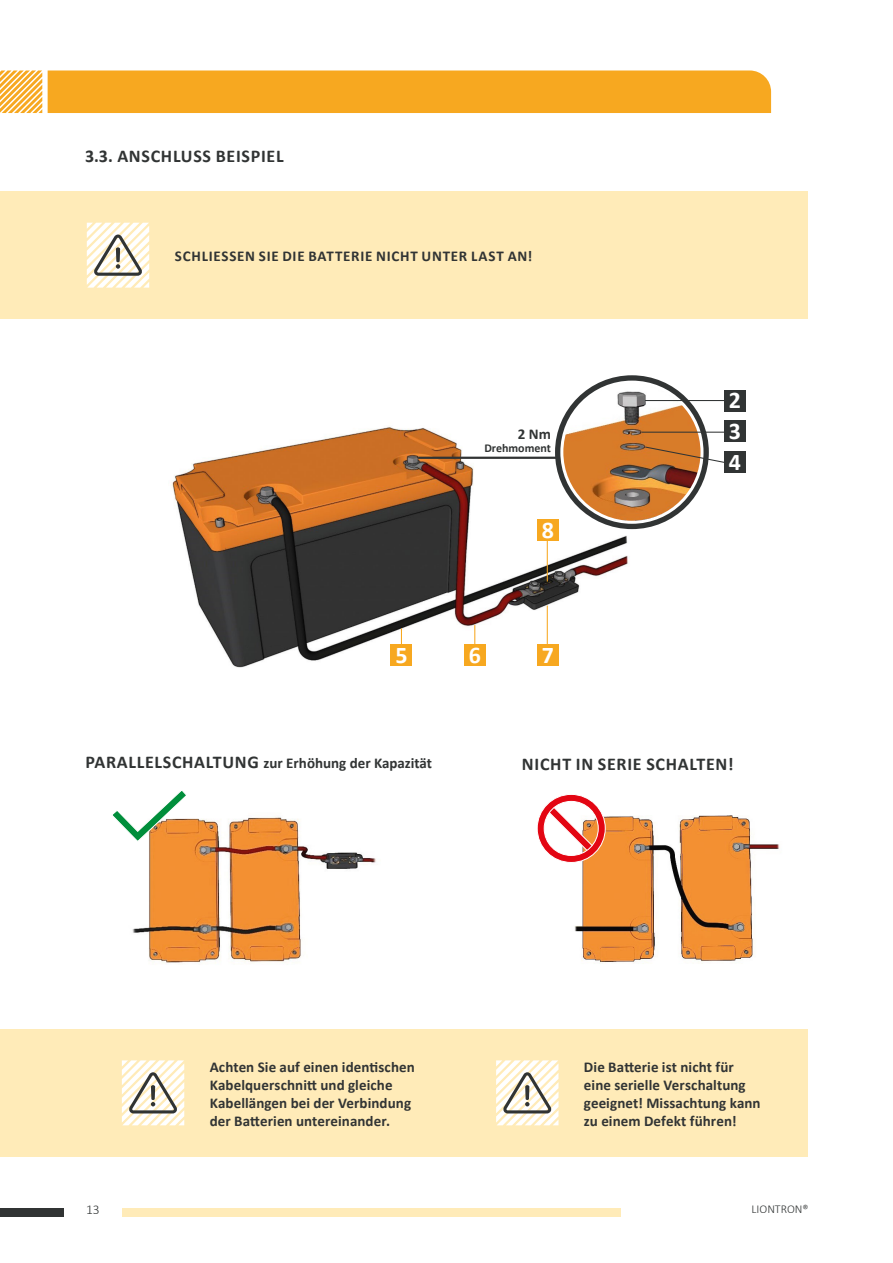
<style>
.page{position:relative;width:893px;height:1263px;background:#fff}
.page>*{position:absolute;margin:0;border:0;box-sizing:border-box;transform-origin:0 0}
.t1{font:700 24px "Calibri";color:#fff}
.t2{font:700 18px "Calibri";letter-spacing:.04em;color:#313434}
.t3{font:700 15px/18px "Calibri";letter-spacing:.005em;color:#313434}
.t4{font:700 15px "Calibri";letter-spacing:.045em;color:#313434}
.t5{font:300 13.5px "Calibri";color:#313434}
.t6{font:300 12px "Calibri";color:#313434}
.t7{font:700 12px "Calibri";color:#313434}
.s1{font-size:18px}
.s2{color:#fff}
</style>
<div class="page">
<div style="left:122px;top:1208px;width:499px;height:8px;background:#ffebb8"></div>
<div style="left:0;top:1208px;width:64px;height:8px;background:#313434"></div>
<div style="left:48px;top:70px;width:723px;height:43px;background:#f7a820"></div>
<svg style="left:0;top:70px;width:42px;height:43px"></svg>
<div style="left:0;top:191px;width:808px;height:128px;background:#ffebb8"></div>
<svg style="left:87px;top:223px;width:62px;height:65px"></svg>
<img style="left:132px;top:817px;width:244px;height:146px">
<img style="left:575px;top:815px;width:205px;height:149px">
<svg style="left:537px;top:794px;width:69px;height:69px"></svg>
<svg style="left:112px;top:791px;width:75px;height:51px"></svg>
<div style="left:0;top:1029px;width:808px;height:128px;background:#ffebb8"></div>
<svg style="left:122px;top:1060px;width:62px;height:65px"></svg>
<svg style="left:496px;top:1060px;width:62px;height:65px"></svg>
<img style="left:172px;top:406px;width:464px;height:262px">
<hr style="left:418px;top:457px;width:140px;height:2px;background:#313434">
<div style="left:537px;top:519px;width:21px;height:22px;background:#f7a820"></div>
<div style="left:537px;top:644px;width:21px;height:21px;background:#f7a820"></div>
<div style="left:464px;top:644px;width:21px;height:21px;background:#f7a820"></div>
<div style="left:391px;top:644px;width:21px;height:21px;background:#f7a820"></div>
<svg style="left:555px;top:375px;width:154px;height:154px;fill:#313434"></svg>
<img style="left:562px;top:382px;width:140px;height:140px;border-radius:70px">
<div style="left:560px;top:381px;width:143px;height:143px;border:3px solid #fff;border-radius:50%"></div>
<hr style="left:641px;top:432px;width:83px;height:1px;background:#313434">
<svg style="left:644px;top:446px;width:81px;height:18px"></svg>
<hr style="left:645px;top:400px;width:79px;height:1px;background:#313434">
<div style="left:724px;top:452px;width:21px;height:21px;background:#313434"></div>
<div style="left:724px;top:421px;width:21px;height:21px;background:#313434"></div>
<div style="left:724px;top:390px;width:21px;height:21px;background:#313434"></div>
<hr style="left:547px;top:541px;width:1px;height:40px;background:#f7a820">
<hr style="left:547px;top:605px;width:1px;height:39px;background:#f7a820">
<svg style="left:474px;top:625px;width:1px;height:19px"></svg>
<svg style="left:401px;top:628px;width:1px;height:16px"></svg>
<p class="t2" style="left:85px;top:144px;width:200px">3.3. ANSCHLUSS BEISPIEL</p>
<p class="t4" style="left:175px;top:245px;width:359px">SCHLIESSEN SIE DIE BATTERIE NICHT UNTER LAST AN!</p>
<p class="t3" style="left:518px;top:424px;width:35px">2 Nm</p>
<p class="t7" style="left:484px;top:440px;width:68px">Drehmoment</p>
<h1 class="t1" style="left:542px;top:513px;width:14px">8</h1>
<h1 class="t1" style="left:395px;top:638px;width:14px">5</h1>
<h1 class="t1" style="left:469px;top:638px;width:14px">6</h1>
<h1 class="t1" style="left:542px;top:638px;width:14px">7</h1>
<h1 class="t1" style="left:729px;top:383px;width:14px">2</h1>
<h1 class="t1" style="left:729px;top:414px;width:14px">3</h1>
<h1 class="t1" style="left:729px;top:445px;width:14px">4</h1>
<p class="t3" style="left:85px;top:754px;width:348px"><span class="s1">PARALLELSCHALTUNG</span> zur Erhöhung der Kapazität</p>
<p class="t2" style="left:522px;top:752px;width:213px">NICHT IN SERIE SCHALTEN!</p>
<p class="t3" style="left:210px;top:1057px;width:207px">Achten Sie auf einen identischen<br>Kabelquerschnitt und gleiche<br>Kabellängen bei der Verbindung der Batterien untereinander.</p>
<p class="t3" style="left:584px;top:1057px;width:178px">Die Batterie ist nicht für eine serielle Verschaltung geeignet! Missachtung kann zu einem Defekt führen!</p>
<p class="t5" style="left:86px;top:1201px;width:15px">13</p>
<p class="t6" style="left:751px;top:1201px;width:64px">LIONTRON®<span class="s2">L</span></p>
</div>
